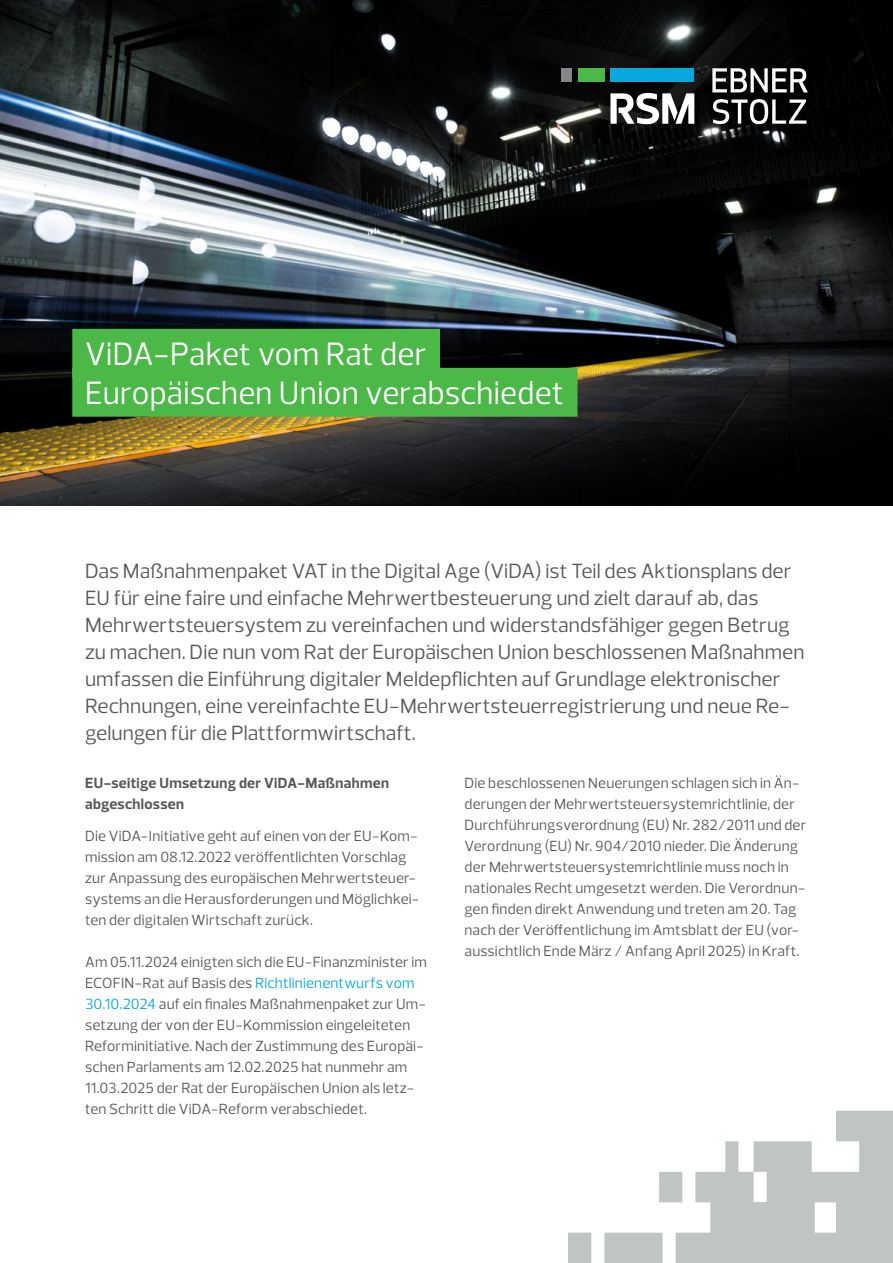
<style>
.page{position:relative;width:893px;height:1263px;background:#fff}
.page>*{position:absolute;margin:0;border:0;box-sizing:border-box;transform-origin:0 0}
.t1{font:33px/39px "Prelo";letter-spacing:.01em;color:#fff}
.t2{font:21px/27px "Prelo";color:#57585a}
.t3{font:15px/21px "Prelo";letter-spacing:.01em;color:#57585a}
.t4{font:700 15px/21px "Prelo";letter-spacing:.02em;color:#57585a}
.s1{color:#08a7e0}
</style>
<div class="page">
<svg style="left:568px;top:1111px;width:325px;height:152px;fill:#c1c4c5"></svg>
<img style="left:0;top:0;width:893px;height:505px">
<div style="left:72px;top:329px;width:368px;height:49px;background:#4cb848"></div>
<div style="left:72px;top:368px;width:505px;height:49px;background:#4cb848"></div>
<div style="left:610px;top:68px;width:84px;height:14px;background:#08a7e0"></div>
<div style="left:561px;top:68px;width:11px;height:14px;background:#848689"></div>
<div style="left:578px;top:68px;width:26px;height:14px;background:#4cb848"></div>
<svg style="left:610px;top:93px;width:84px;height:31px"></svg>
<svg style="left:712px;top:68px;width:96px;height:24px"></svg>
<svg style="left:713px;top:99px;width:93px;height:25px"></svg>
<h1 class="t1" style="left:85px;top:335px;width:480px">ViDA-Paket vom Rat der<br>Europäischen Union verabschiedet</h1>
<p class="t2" style="left:85px;top:558px;width:721px">Das Maßnahmenpaket VAT in the Digital Age (ViDA) ist Teil des Aktionsplans der EU für eine faire und einfache Mehrwertbesteuerung und zielt darauf ab, das Mehrwertsteuersystem zu vereinfachen und widerstandsfähiger gegen Betrug zu machen. Die nun vom Rat der Europäischen Union beschlossenen Maßnahmen umfassen die Einführung digitaler Meldepflichten auf Grundlage elektronischer Rechnungen, eine vereinfachte EU-Mehrwertsteuerregistrierung und neue Re&shy;gelungen für die Plattformwirtschaft.</p>
<p class="t4" style="left:85px;top:773px;width:306px">EU-seitige Umsetzung der ViDA-Maßnahmen abgeschlossen</p>
<p class="t3" style="left:85px;top:825px;width:336px">Die ViDA-Initiative geht auf einen von der EU-Kom&shy;mission am 08.12.2022 veröffentlichten Vorschlag zur Anpassung des europäischen Mehrwertsteuer&shy;systems an die Herausforderungen und Möglichkei&shy;ten der digitalen Wirtschaft zurück.</p>
<p class="t3" style="left:85px;top:951px;width:343px">Am 05.11.2024 einigten sich die EU-Finanzminister im ECOFIN-Rat auf Basis des <span class="s1">Richtlinienentwurfs vom 30.10.2024</span> auf ein finales Maßnahmenpaket zur Um&shy;setzung der von der EU-Kommission eingeleiteten Reforminitiative. Nach der Zustimmung des Europäi&shy;schen Parlaments am 12.02.2025 hat nunmehr am 11.03.2025 der Rat der Europäischen Union als letz&shy;ten Schritt die ViDA-Reform verabschiedet.</p>
<p class="t3" style="left:465px;top:773px;width:343px">Die beschlossenen Neuerungen schlagen sich in Än&shy;derungen der Mehrwertsteuersystemrichtlinie, der Durchführungsverordnung (EU) Nr. 282/2011 und der Verordnung (EU) Nr. 904/2010 nieder. Die Änderung der Mehrwertsteuersystemrichtlinie muss noch in nationales Recht umgesetzt werden. Die Verordnun&shy;gen finden direkt Anwendung und treten am 20. Tag nach der Veröffentlichung im Amtsblatt der EU (vor&shy;aussichtlich Ende März / Anfang April 2025) in Kraft.</p>
</div>
